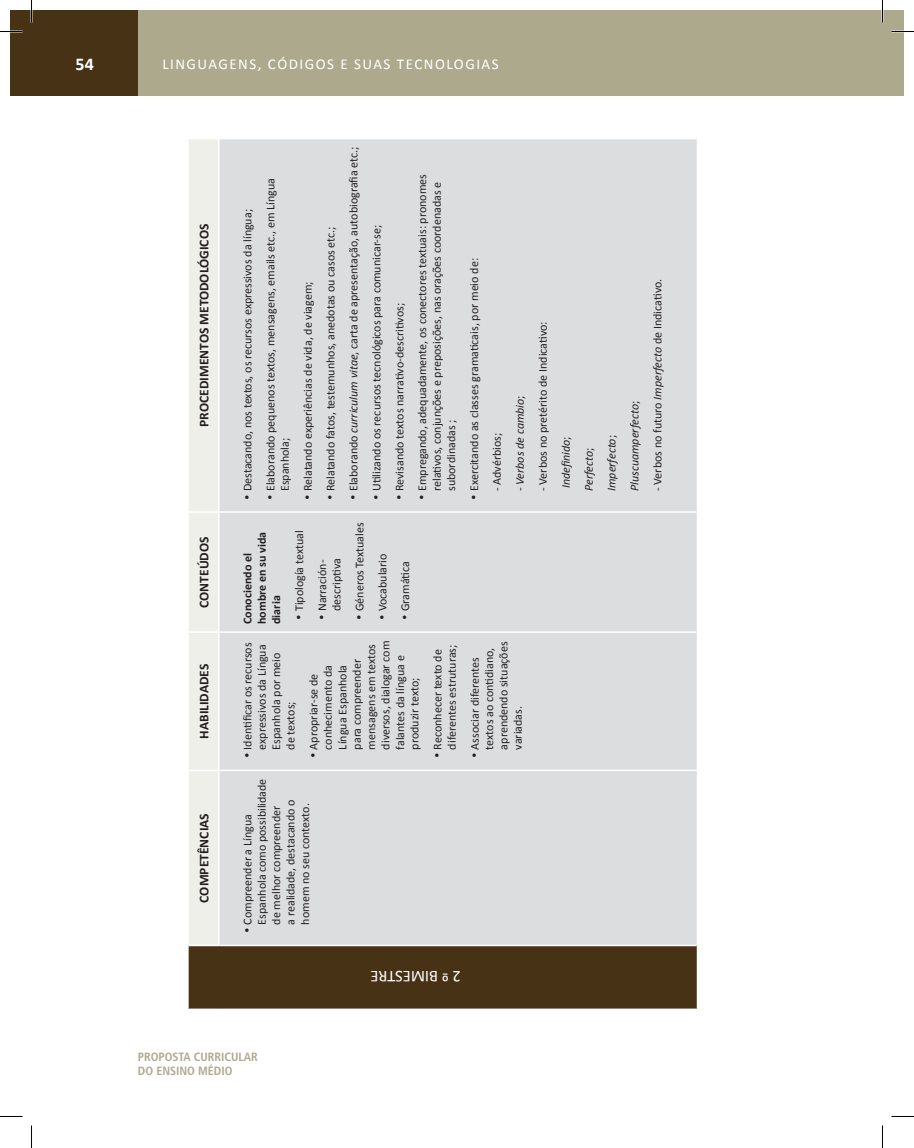
<style>
.page{position:relative;width:914px;height:1148px;background:#fff}
.page>*{position:absolute;margin:0;border:0;box-sizing:border-box;transform-origin:0 0}
.t1{font:700 18px "Calibri";color:#fff}
.t2{font:16.5px "Calibri";color:#fff}
.t3{font:15px "Calibri";letter-spacing:.1em;color:#fff}
.t4{font:700 13.5px "Calibri";color:#231f20}
.t5{font:12px/14.4px "Calibri";color:#231f20}
.t6{font:italic 12px/23px "Calibri";color:#231f20}
.t7{font:700 12px/14.4px "Calibri";color:#231f20}
.t8{font:700 condensed 12px/14.4px "Frutiger LT Std";color:#ada98d}
.s1{font-style:italic}
.s2{font-style:normal}
</style>
<div class="page">
<div style="left:10px;top:10px;width:872px;height:85px;background:#ada98d"></div>
<div style="left:10px;top:10px;width:128px;height:85px;background:#473216"></div>
<div style="left:882px;top:10px;width:21px;height:85px;background:#ada98d"></div>
<div style="left:188px;top:945px;width:509px;height:64px;background:#473216"></div>
<div style="left:219px;top:139px;width:477px;height:805px;background:#dcdddf"></div>
<hr style="left:189px;top:1008px;width:30px;height:1px;background:#fff">
<hr style="left:219px;top:1008px;width:477px;height:1px;background:#fff">
<hr style="left:187px;top:945px;width:2px;height:64px;background:#fff">
<hr style="left:696px;top:945px;width:2px;height:64px;background:#fff">
<hr style="left:189px;top:944px;width:29px;height:2px;background:#fff">
<div style="left:189px;top:139px;width:29px;height:806px;background:#efefea"></div>
<hr style="left:219px;top:944px;width:477px;height:2px;background:#fff">
<hr style="left:218px;top:770px;width:1px;height:176px;background:#fff">
<hr style="left:219px;top:769px;width:477px;height:2px;background:#fff">
<hr style="left:219px;top:631px;width:477px;height:1px;background:#fff">
<hr style="left:219px;top:511px;width:477px;height:1px;background:#fff">
<hr style="left:881px;top:0;width:2px;height:23px;background:#fff">
<svg style="left:0;top:31px;width:22px;height:1px"></svg>
<svg style="left:891px;top:31px;width:22px;height:1px"></svg>
<svg style="left:31px;top:0;width:1px;height:23px"></svg>
<svg style="left:31px;top:1125px;width:1px;height:22px"></svg>
<svg style="left:882px;top:0;width:1px;height:23px"></svg>
<svg style="left:882px;top:1125px;width:1px;height:22px"></svg>
<h1 class="t1" style="left:76px;top:53px;width:20px">54</h1>
<p class="t3" style="left:162px;top:55px;width:338px">LINGUAGENS, CÓDIGOS E SUAS TECNOLOGIAS</p>
<p class="t4" style="left:195px;top:426px;width:204px;rotate:-90deg">PROCEDIMENTOS METODOLÓGICOS</p>
<p class="t4" style="left:195px;top:607px;width:73px;rotate:-90deg">CONTEÚDOS</p>
<p class="t4" style="left:195px;top:738px;width:76px;rotate:-90deg">HABILIDADES</p>
<p class="t4" style="left:195px;top:902px;width:91px;rotate:-90deg">COMPETÊNCIAS</p>
<p class="t5" style="left:240px;top:499px;width:292px;rotate:-90deg">• Destacando, nos textos, os recursos expressivos da língua;</p>
<p class="t5" style="left:263px;top:491px;width:315px;text-indent:-9px;rotate:-90deg">• Elaborando pequenos textos, mensagens, emails etc., em Língua<br>Espanhola;</p>
<p class="t5" style="left:300px;top:499px;width:220px;rotate:-90deg">• Relatando experiências de vida, de viagem;</p>
<p class="t5" style="left:323px;top:499px;width:274px;rotate:-90deg">• Relatando fatos, testemunhos, anedotas ou casos etc.;</p>
<p class="t5" style="left:346px;top:499px;width:354px;rotate:-90deg">• Elaborando <span class="s1">curriculum vitae</span>, carta de apresentação, autobiografia etc.;</p>
<p class="t5" style="left:369px;top:499px;width:276px;rotate:-90deg">• Utilizando os recursos tecnológicos para comunicar-se;</p>
<p class="t5" style="left:392px;top:499px;width:198px;rotate:-90deg">• Revisando textos narrativo-descritivos;</p>
<p class="t5" style="left:415px;top:491px;width:318px;text-indent:-9px;rotate:-90deg">• Empregando, adequadamente, os conectores textuais: pronomes relativos, conjunções e preposições, nas orações coordenadas e subordinadas ;</p>
<p class="t7" style="left:240px;top:624px;width:94px;rotate:-90deg">Conociendo el hombre en su vida diaria</p>
<p class="t5" style="left:292px;top:619px;width:91px;rotate:-90deg">• Tipología textual</p>
<p class="t5" style="left:315px;top:619px;width:63px;text-align:right;rotate:-90deg">• Narración&shy;descriptiva</p>
<p class="t5" style="left:352px;top:619px;width:99px;rotate:-90deg">• Géneros Textuales</p>
<p class="t5" style="left:375px;top:619px;width:68px;rotate:-90deg">• Vocabulario</p>
<p class="t5" style="left:398px;top:619px;width:60px;rotate:-90deg">• Gramática</p>
<p class="t5" style="left:467px;top:499px;width:243px;rotate:-90deg">• Exercitando as classes gramaticais, por meio de:</p>
<p class="t5" style="left:490px;top:491px;width:60px;rotate:-90deg">- Advérbios;</p>
<p class="t6" style="left:508px;top:491px;width:97px;rotate:-90deg">- Verbos de cambio<span class="s2">;</span></p>
<p class="t5" style="left:240px;top:749px;width:108px;text-indent:-9px;rotate:-90deg">• Identificar os recursos expressivos da Língua<br>Espanhola por meio de textos;</p>
<p class="t5" style="left:306px;top:749px;width:110px;text-indent:-9px;rotate:-90deg">• Apropriar-se de conhecimento da<br>Língua Espanhola para compreender mensagens em textos diversos, dialogar com falantes da língua e produzir texto;</p>
<p class="t5" style="left:430px;top:749px;width:106px;text-indent:-9px;rotate:-90deg">• Reconhecer texto de diferentes estruturas;</p>
<p class="t5" style="left:467px;top:749px;width:109px;text-indent:-9px;rotate:-90deg">• Associar diferentes textos ao contidiano, aprendendo situações variadas.</p>
<p class="t5" style="left:240px;top:924px;width:147px;text-indent:-9px;rotate:-90deg">• Compreender a Língua<br>Espanhola como possibilidade de melhor compreender<br>a realidade, destacando o homem no seu contexto.</p>
<p class="t6" style="left:531px;top:491px;width:171px;rotate:-90deg"><span class="s2">- Verbos no pretérito de Indicativo:<br></span>Indefinido<span class="s2">;<br></span>Perfecto<span class="s2">;<br></span>Imperfecto<span class="s2">;<br></span>Pluscuamperfecto<span class="s2">;</span></p>
<p class="t5" style="left:650px;top:491px;width:214px;rotate:-90deg">- Verbos no futuro <span class="s1">Imperfecto</span> de Indicativo.</p>
<h2 class="t2" style="left:461px;top:987px;width:92px;rotate:-180deg">2 º BIMESTRE</h2>
<p class="t8" style="left:138px;top:1049px;width:122px">PROPOSTA CURRICULAR<br>DO ENSINO MÉDIO</p>
</div>
